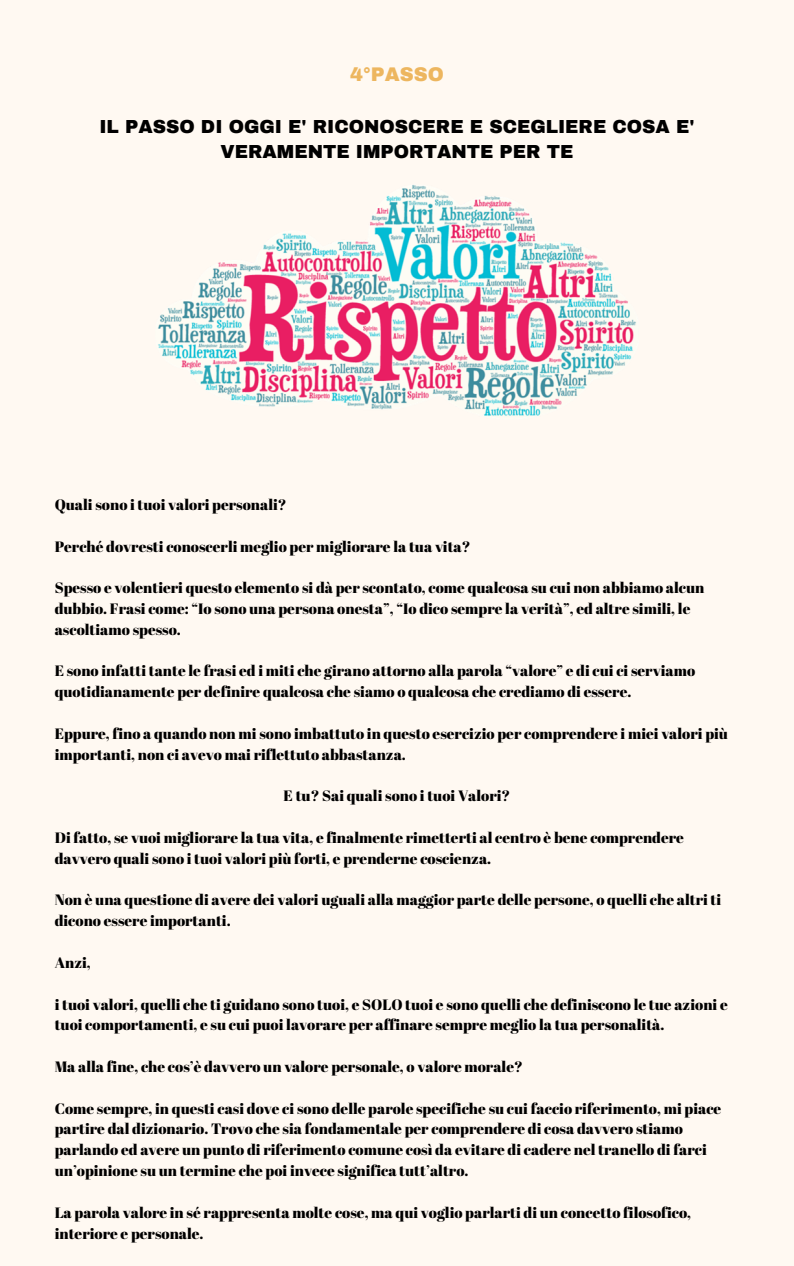
<style>
.page{position:relative;width:794px;height:1266px;background:#fff}
.page>*{position:absolute;margin:0;border:0;box-sizing:border-box;transform-origin:0 0}
.t1{font:900 19.27px "Archivo";color:#edb65f}
.t2{font:900 18.45px/25.3px "Archivo";color:#000;text-align:center}
.t3{font:15px/20.9px "Abril Fatface";color:#000}
</style>
<div class="page">
<div style="left:0;top:0;width:793px;height:1266px;background:#fff9f2"></div>
<img style="left:158px;top:185px;width:478px;height:231px">
<p class="t1" style="left:350px;top:64px;width:95px">4°PASSO</p>
<p class="t2" style="left:99px;top:114px;width:596px">IL PASSO DI OGGI E' RICONOSCERE E SCEGLIERE COSA E'<br>VERAMENTE IMPORTANTE PER TE</p>
<p class="t3" style="left:55px;top:494px;width:233px">Quali sono i tuoi valori personali?</p>
<p class="t3" style="left:55px;top:535px;width:417px">Perché dovresti conoscerli meglio per migliorare la tua vita?</p>
<p class="t3" style="left:55px;top:577px;width:651px">Spesso e volentieri questo elemento si dà per scontato, come qualcosa su cui non abbiamo alcun dubbio. Frasi come: “Io sono una persona onesta”, “Io dico sempre la verità”, ed altre simili, le ascoltiamo spesso.</p>
<p class="t3" style="left:55px;top:660px;width:641px">E sono infatti tante le frasi ed i miti che girano attorno alla parola “valore” e di cui ci serviamo quotidianamente per definire qualcosa che siamo o qualcosa che crediamo di essere.</p>
<p class="t3" style="left:55px;top:723px;width:674px">Eppure, fino a quando non mi sono imbattuto in questo esercizio per comprendere i miei valori più importanti, non ci avevo mai riflettuto abbastanza.</p>
<p class="t3" style="left:283px;top:785px;width:228px">E tu? Sai quali sono i tuoi Valori?</p>
<p class="t3" style="left:55px;top:827px;width:630px">Di fatto, se vuoi migliorare la tua vita, e finalmente rimetterti al centro è bene comprendere davvero quali sono i tuoi valori più forti, e prenderne coscienza.</p>
<p class="t3" style="left:55px;top:889px;width:667px">Non è una questione di avere dei valori uguali alla maggior parte delle persone, o quelli che altri ti dicono essere importanti.</p>
<p class="t3" style="left:55px;top:951px;width:38px">Anzi,</p>
<p class="t3" style="left:55px;top:993px;width:674px">i tuoi valori, quelli che ti guidano sono tuoi, e SOLO tuoi e sono quelli che definiscono le tue azioni e tuoi comportamenti, e su cui puoi lavorare per affinare sempre meglio la tua personalità.</p>
<p class="t3" style="left:55px;top:1056px;width:469px">Ma alla fine, che cos’è davvero un valore personale, o valore morale?</p>
<p class="t3" style="left:55px;top:1097px;width:667px">Come sempre, in questi casi dove ci sono delle parole specifiche su cui faccio riferimento, mi piace partire dal dizionario. Trovo che sia fondamentale per comprendere di cosa davvero stiamo parlando ed avere un punto di riferimento comune così da evitare di cadere nel tranello di farci un’opinione su un termine che poi invece significa tutt’altro.</p>
<p class="t3" style="left:55px;top:1201px;width:637px">La parola valore in sé rappresenta molte cose, ma qui voglio parlarti di un concetto filosofico, interiore e personale.</p>
</div>
